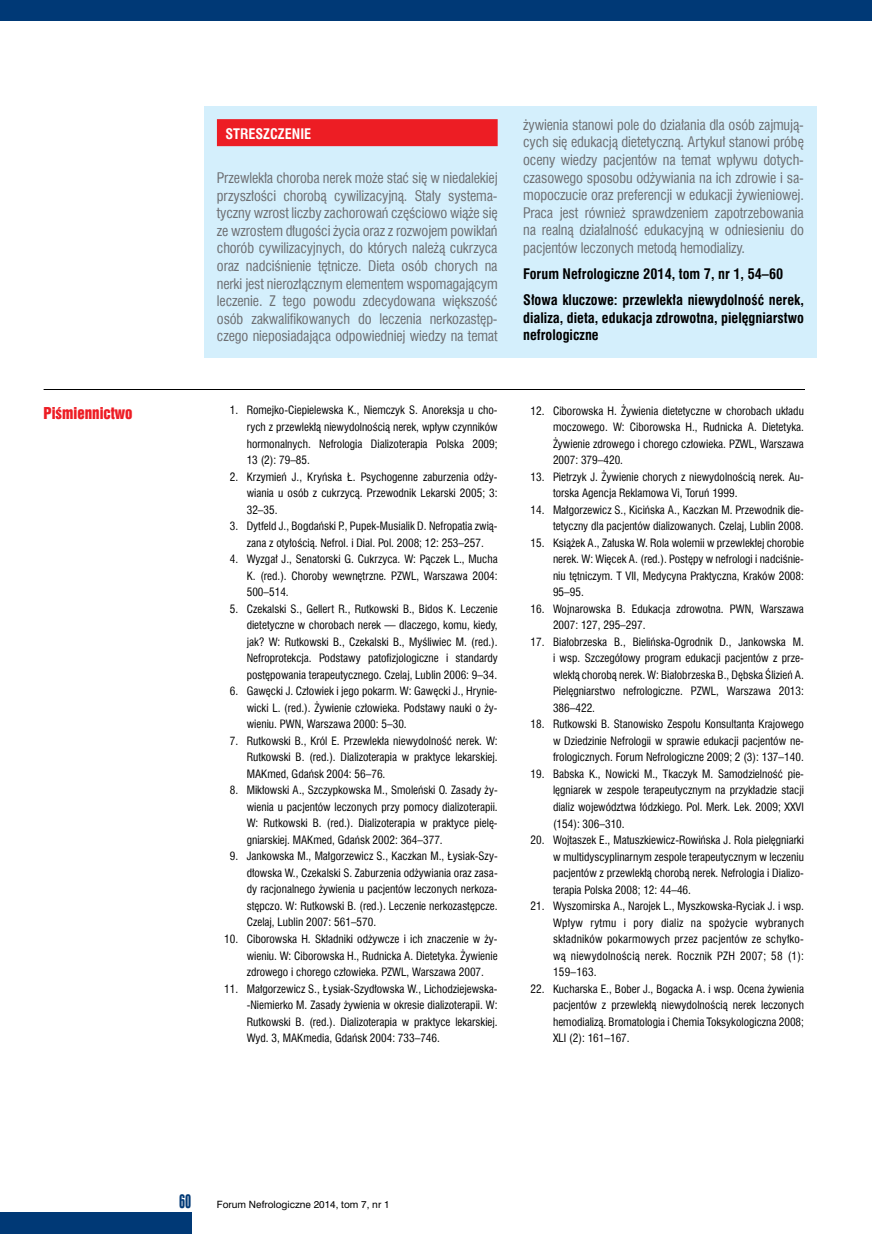
<style>
.page{position:relative;width:872px;height:1234px;background:#fff}
.page>*{position:absolute;margin:0;border:0;box-sizing:border-box;transform-origin:0 0}
.t1{font:18px "Swis 924 EU";color:#003976}
.t2{font:15px "Swis 921 EU";color:#ed1d24}
.t3{font:14.25px/17.5px "Swis 721 Cn EU";letter-spacing:-.01em;color:#6d6e71;text-align:justify}
.t4{font:700 14.25px/26.1px "Swis 721 Cn EU";color:#000}
.t5{font:700 14.25px "Swis 721 Cn EU";color:#fff}
.t6{font:11.25px/16.5px "Swis 721 Cn EU";color:#000;text-align:justify}
.t7{font:9.3px "Swis 721 PL";color:#000}
</style>
<div class="page">
<div style="left:0;top:0;width:872px;height:21px;background:#003976"></div>
<div style="left:0;top:1212px;width:191px;height:21px;background:#003976"></div>
<hr style="left:44px;top:389px;width:761px;height:1px;background:#000">
<div style="left:204px;top:106px;width:612px;height:251px;background:#d4effc"></div>
<div style="left:217px;top:119px;width:280px;height:27px;background:#ed1d24"></div>
<h2 class="t2" style="left:44px;top:403px;width:90px">Piśmiennictwo</h2>
<p class="t5" style="left:225px;top:125px;width:87px">Streszczenie</p>
<p class="t3" style="left:217px;top:169px;width:282px">Przewlekła choroba nerek może stać się w niedalekiej przyszłości chorobą cywilizacyjną. Stały systema&shy;tyczny wzrost liczby zachorowań częściowo wiąże się ze wzrostem długości życia oraz z rozwojem powikłań chorób cywilizacyjnych, do których należą cukrzyca oraz nadciśnienie tętnicze. Dieta osób chorych na nerki jest nierozłącznym elementem wspomagającym leczenie. Z tego powodu zdecydowana większość osób zakwalifikowanych do leczenia nerkozastęp&shy;czego nieposiadająca odpowiedniej wiedzy na temat</p>
<p class="t6" style="left:247px;top:402px;width:252px;text-indent:-17px">1. Romejko-Ciepielewska K., Niemczyk S. Anoreksja u cho&shy;rych z przewlekłą niewydolnością nerek, wpływ czynników hormonalnych. Nefrologia Dializoterapia Polska 2009; 13 (2): 79–85.</p>
<p class="t6" style="left:247px;top:468px;width:252px;text-indent:-17px">2. Krzymień J., Kryńska Ł. Psychogenne zaburzenia odży&shy;wiania u osób z cukrzycą. Przewodnik Lekarski 2005; 3:<br>32–35.</p>
<p class="t6" style="left:230px;top:517px;width:269px;text-align:center">3. Dytfeld J., Bogdański P., Pupek-Musialik D. Nefropatia zwią&shy;zana z otyłością. Nefrol. i Dial. Pol. 2008; 12: 253–257.</p>
<p class="t6" style="left:247px;top:550px;width:252px;text-indent:-17px">4. Wyzgał J., Senatorski G. Cukrzyca. W: Pączek L., Mucha K. (red.). Choroby wewnętrzne. PZWL, Warszawa 2004:<br>500–514.</p>
<p class="t6" style="left:247px;top:600px;width:252px;text-indent:-17px">5. Czekalski S., Gellert R., Rutkowski B., Bidos K. Leczenie dietetyczne w chorobach nerek — dlaczego, komu, kiedy, jak? W: Rutkowski B., Czekalski B., Myśliwiec M. (red.).<br>Nefroprotekcja. Podstawy patofizjologiczne i standardy postępowania terapeutycznego. Czelaj, Lublin 2006: 9–34.</p>
<p class="t6" style="left:247px;top:682px;width:252px;text-indent:-17px">6. Gawęcki J. Człowiek i jego pokarm. W: Gawęcki J., Hrynie&shy;wicki L. (red.). Żywienie człowieka. Podstawy nauki o ży&shy;wieniu. PWN, Warszawa 2000: 5–30.</p>
<p class="t6" style="left:247px;top:732px;width:252px;text-indent:-17px">7. Rutkowski B., Król E. Przewlekła niewydolność nerek. W:<br>Rutkowski B. (red.). Dializoterapia w praktyce lekarskiej.<br>MAKmed, Gdańsk 2004: 56–76.</p>
<p class="t6" style="left:247px;top:781px;width:252px;text-indent:-17px">8. Mikłowski A., Szczypkowska M., Smoleński O. Zasady ży&shy;wienia u pacjentów leczonych przy pomocy dializoterapii.<br>W: Rutkowski B. (red.). Dializoterapia w praktyce pielę&shy;gniarskiej. MAKmed, Gdańsk 2002: 364–377.</p>
<p class="t6" style="left:247px;top:847px;width:252px;text-indent:-17px">9. Jankowska M., Małgorzewicz S., Kaczkan M., Łysiak-Szy&shy;dłowska W., Czekalski S. Zaburzenia odżywiania oraz zasa&shy;dy racjonalnego żywienia u pacjentów leczonych nerkoza&shy;stępczo. W: Rutkowski B. (red.). Leczenie nerkozastępcze.<br>Czelaj, Lublin 2007: 561–570.</p>
<p class="t6" style="left:247px;top:930px;width:252px;text-indent:-23px">10. Ciborowska H. Składniki odżywcze i ich znaczenie w ży&shy;wieniu. W: Ciborowska H., Rudnicka A. Dietetyka. Żywienie zdrowego i chorego człowieka. PZWL, Warszawa 2007.</p>
<p class="t6" style="left:247px;top:979px;width:252px;text-indent:-23px">11. Małgorzewicz S., Łysiak-Szydłowska W., Lichodziejewska--Niemierko M. Zasady żywienia w okresie dializoterapii. W:<br>Rutkowski B. (red.). Dializoterapia w praktyce lekarskiej.<br>Wyd. 3, MAKmedia, Gdańsk 2004: 733–746.</p>
<p class="t3" style="left:523px;top:116px;width:282px">żywienia stanowi pole do działania dla osób zajmują&shy;cych się edukacją dietetyczną. Artykuł stanowi próbę oceny wiedzy pacjentów na temat wpływu dotych&shy;czasowego sposobu odżywiania na ich zdrowie i sa&shy;mopoczucie oraz preferencji w edukacji żywieniowej.<br>Praca jest również sprawdzeniem zapotrzebowania na realną działalność edukacyjną w odniesieniu do pacjentów leczonych metodą hemodializy.</p>
<p class="t4" style="left:523px;top:261px;width:282px">Forum Nefrologiczne 2014, tom 7, nr 1, 54–60<br>Słowa kluczowe: przewlekła niewydolność nerek,</p>
<p class="t4" style="left:523px;top:309px;width:282px;line-height:17.5px">dializa, dieta, edukacja zdrowotna, pielęgniarstwo nefrologiczne</p>
<p class="t6" style="left:553px;top:402px;width:252px;text-indent:-23px">12. Ciborowska H. Żywienia dietetyczne w chorobach układu moczowego. W: Ciborowska H., Rudnicka A. Dietetyka.<br>Żywienie zdrowego i chorego człowieka. PZWL, Warszawa 2007: 379–420.</p>
<p class="t6" style="left:553px;top:468px;width:252px;text-indent:-23px">13. Pietrzyk J. Żywienie chorych z niewydolnością nerek. Au&shy;torska Agencja Reklamowa Vi, Toruń 1999.</p>
<p class="t6" style="left:530px;top:501px;width:275px;text-align:right">14. Małgorzewicz S., Kicińska A., Kaczkan M. Przewodnik die&shy;tetyczny dla pacjentów dializowanych. Czelaj, Lublin 2008.</p>
<p class="t6" style="left:553px;top:534px;width:252px;text-indent:-23px">15. Książek A., Załuska W. Rola wolemii w przewlekłej chorobie nerek. W: Więcek A. (red.). Postępy w nefrologi i nadciśnie&shy;niu tętniczym. T VII, Medycyna Praktyczna, Kraków 2008:<br>95–95.</p>
<p class="t6" style="left:553px;top:600px;width:252px;text-indent:-23px">16. Wojnarowska B. Edukacja zdrowotna. PWN, Warszawa<br>2007: 127, 295–297.</p>
<p class="t6" style="left:553px;top:633px;width:252px;text-indent:-23px">17. Białobrzeska B., Bielińska-Ogrodnik D., Jankowska M. i wsp. Szczegółowy program edukacji pacjentów z prze&shy;wlekłą chorobą nerek. W: Białobrzeska B., Dębska Ślizień A.<br>Pielęgniarstwo nefrologiczne. PZWL, Warszawa 2013:<br>386–422.</p>
<p class="t6" style="left:553px;top:715px;width:252px;text-indent:-23px">18. Rutkowski B. Stanowisko Zespołu Konsultanta Krajowego w Dziedzinie Nefrologii w sprawie edukacji pacjentów ne&shy;frologicznych. Forum Nefrologiczne 2009; 2 (3): 137–140.</p>
<p class="t6" style="left:553px;top:765px;width:252px;text-indent:-23px">19. Babska K., Nowicki M., Tkaczyk M. Samodzielność pie&shy;lęgniarek w zespole terapeutycznym na przykładzie stacji dializ województwa łódzkiego. Pol. Merk. Lek. 2009; XXVI (154): 306–310.</p>
<p class="t6" style="left:553px;top:831px;width:252px;text-indent:-23px">20. Wojtaszek E., Matuszkiewicz-Rowińska J. Rola pielęgniarki w multidyscyplinarnym zespole terapeutycznym w leczeniu pacjentów z przewlekłą chorobą nerek. Nefrologia i Dializo&shy;terapia Polska 2008; 12: 44–46.</p>
<p class="t6" style="left:553px;top:897px;width:252px;text-indent:-23px">21. Wyszomirska A., Narojek L., Myszkowska-Ryciak J. i wsp.<br>Wpływ rytmu i pory dializ na spożycie wybranych składników pokarmowych przez pacjentów ze schyłko&shy;wą niewydolnością nerek. Rocznik PZH 2007; 58 (1):<br>159–163.</p>
<p class="t6" style="left:553px;top:980px;width:252px;text-indent:-23px">22. Kucharska E., Bober J., Bogacka A. i wsp. Ocena żywienia pacjentów z przewlekłą niewydolnością nerek leczonych hemodializą. Bromatologia i Chemia Toksykologiczna 2008; XLI (2): 161–167.</p>
<h1 class="t1" style="left:179px;top:1189px;width:14px">60</h1>
<p class="t7" style="left:217px;top:1198px;width:174px">Forum Nefrologiczne 2014, tom 7, nr 1</p>
</div>
